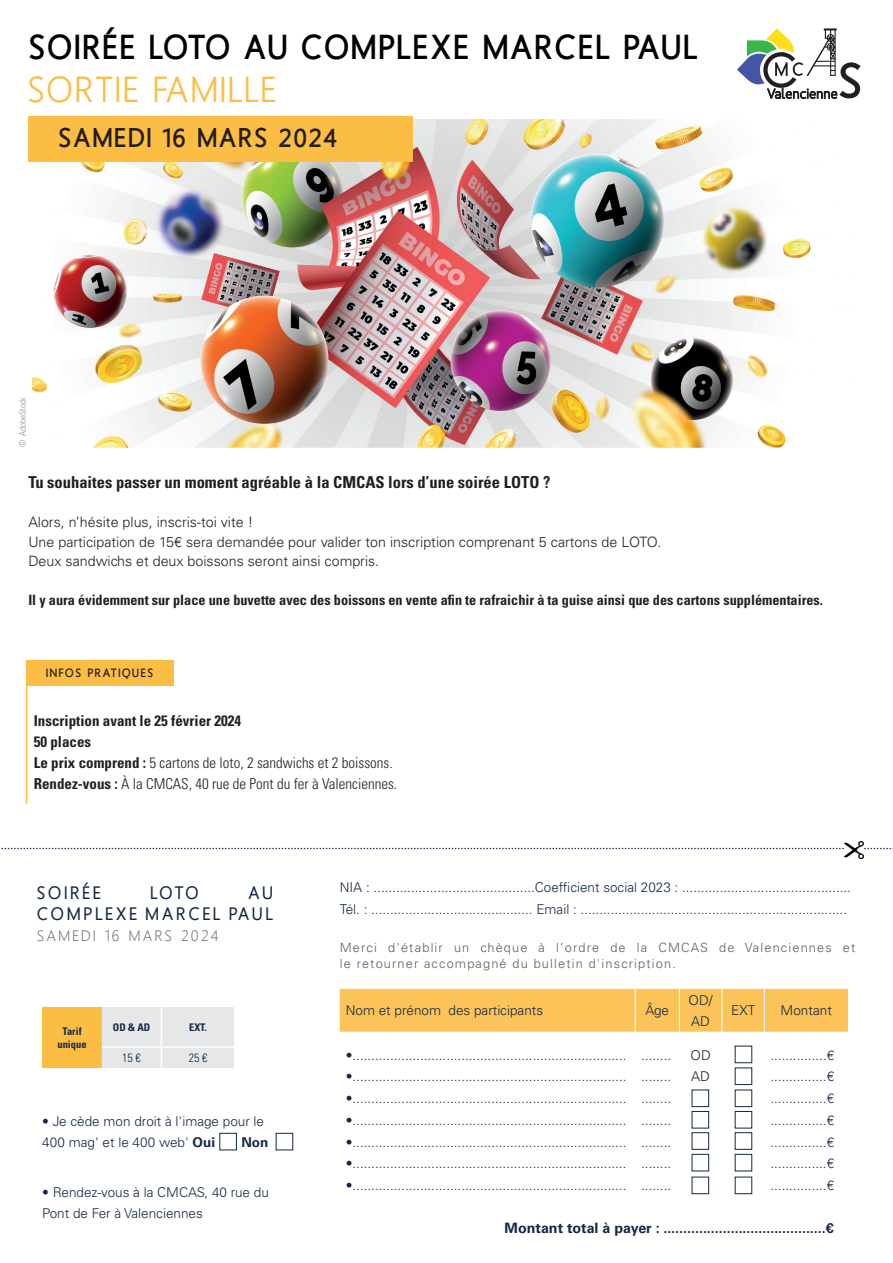
<style>
.page{position:relative;width:893px;height:1263px;background:#fff}
.page>*{position:absolute;margin:0;border:0;box-sizing:border-box;transform-origin:0 0}
.t1{font:36px "Homizio";letter-spacing:.09em;color:#fbbd43}
.t2{font:900 34.5px "Homizio";letter-spacing:.07em;color:#000}
.t3{font:900 27px "Homizio";letter-spacing:.08em;color:#231f20}
.t4{font:700 18px/21px "Homizio";letter-spacing:.2em;color:#152744;text-align:right}
.t5{font:700 condensed 16.5px "Univers LT Std";color:#231f20}
.t6{font:300 condensed 15px/21px "Univers LT Std";color:#231f20}
.t7{font:300 15px "Homizio";letter-spacing:.2em;color:#5a5f61}
.t8{font:300 14.25px/19.5px "Univers LT Std";color:#231f20}
.t9{font:700 condensed 14.25px "Univers LT Std";color:#231f20}
.t10{font:700 14.25px "Univers LT Std";color:#152744}
.t11{font:300 13.5px/21px "Univers LT Std";color:#152744}
.t12{font:300 13.5px "Univers LT Std";color:#231f20}
.t13{font:700 13.5px "Univers LT Std";color:#152744}
.t14{font:300 12.75px/16.5px "Univers LT Std";letter-spacing:.09em;color:#5a5f61}
.t15{font:900 12px "Homizio";letter-spacing:.14em;color:#231f20}
.t16{font:300 condensed 12px "Univers LT Std";color:#152744}
.t17{font:700 condensed 10.5px/12.6px "Univers LT Std";color:#152744;text-align:center}
.t18{font:300 condensed 9px "Univers LT Std";color:#939598}
.s1{font-weight:700}
</style>
<div class="page">
<img style="left:33px;top:120px;width:778px;height:327px">
<svg style="left:737px;top:28px;width:124px;height:71px"></svg>
<svg style="left:1px;top:848px;width:892px;height:1px"></svg>
<img style="left:844px;top:841px;width:19px;height:17px">
<div style="left:29px;top:116px;width:384px;height:46px;background:#fbbd43"></div>
<div style="left:26px;top:660px;width:147px;height:25px;background:#fbbd43"></div>
<hr style="left:26px;top:660px;width:1px;height:143px;background:#fbbd43">
<div style="left:340px;top:989px;width:508px;height:43px;background:#fcc358"></div>
<hr style="left:635px;top:989px;width:1px;height:43px;background:#fff">
<hr style="left:679px;top:989px;width:1px;height:43px;background:#fff">
<hr style="left:721px;top:989px;width:1px;height:43px;background:#fff">
<hr style="left:764px;top:989px;width:1px;height:43px;background:#fff">
<div style="left:692px;top:1090px;width:17px;height:17px;border:1px solid #152744"></div>
<div style="left:692px;top:1111px;width:17px;height:17px;border:1px solid #152744"></div>
<div style="left:692px;top:1132px;width:17px;height:17px;border:1px solid #152744"></div>
<div style="left:692px;top:1154px;width:17px;height:17px;border:1px solid #152744"></div>
<div style="left:692px;top:1177px;width:17px;height:17px;border:1px solid #152744"></div>
<div style="left:735px;top:1046px;width:17px;height:17px;border:1px solid #152744"></div>
<div style="left:735px;top:1068px;width:17px;height:17px;border:1px solid #152744"></div>
<div style="left:735px;top:1090px;width:17px;height:17px;border:1px solid #152744"></div>
<div style="left:735px;top:1111px;width:17px;height:17px;border:1px solid #152744"></div>
<div style="left:735px;top:1132px;width:17px;height:17px;border:1px solid #152744"></div>
<div style="left:735px;top:1154px;width:17px;height:17px;border:1px solid #152744"></div>
<div style="left:735px;top:1177px;width:17px;height:17px;border:1px solid #152744"></div>
<div style="left:220px;top:1133px;width:17px;height:17px;border:1px solid #152744"></div>
<div style="left:276px;top:1133px;width:17px;height:17px;border:1px solid #152744"></div>
<div style="left:42px;top:1007px;width:60px;height:61px;background:#fcbd43"></div>
<div style="left:102px;top:1007px;width:132px;height:61px;background:#e6e7e9"></div>
<hr style="left:102px;top:1046px;width:59px;height:2px;background:#fff">
<hr style="left:161px;top:1046px;width:74px;height:2px;background:#fff">
<h2 class="t2" style="left:29px;top:27px;width:670px">SOIRÉE LOTO AU COMPLEXE MARCEL PAUL</h2>
<h1 class="t1" style="left:29px;top:69px;width:248px">SORTIE FAMILLE</h1>
<h3 class="t3" style="left:59px;top:122px;width:280px">SAMEDI 16 MARS 2024</h3>
<p class="t18" style="left:17px;top:447px;width:52px;rotate:-90deg">© AdobeStock</p>
<p class="t5" style="left:28px;top:472px;width:524px">Tu souhaites passer un moment agréable à la CMCAS lors d’une soirée LOTO ?</p>
<p class="t8" style="left:28px;top:512px;width:635px">Alors, n’hésite plus, inscris-toi vite !<br>Une participation de 15€ sera demandée pour valider ton inscription comprenant 5 cartons de LOTO.<br>Deux sandwichs et deux boissons seront ainsi compris.</p>
<p class="t9" style="left:28px;top:591px;width:796px">Il y aura évidemment sur place une buvette avec des boissons en vente afin te rafraichir à ta guise ainsi que des cartons supplémentaires.</p>
<p class="t15" style="left:46px;top:666px;width:109px">INFOS PRATIQUES</p>
<p class="t6" style="left:34px;top:711px;width:365px"><span class="s1">Inscription avant le 25 février 2024<br>50 places<br>Le prix comprend :</span> 5 cartons de loto, 2 sandwichs et 2 boissons.<br><span class="s1">Rendez-vous :</span> À la CMCAS, 40 rue de Pont du fer à Valenciennes.</p>
<h3 class="t4" style="left:38px;top:882px;width:64px">SOIRÉE</h3>
<h3 class="t4" style="left:151px;top:882px;width:49px">LOTO</h3>
<h3 class="t4" style="left:38px;top:882px;width:237px">AU<br>COMPLEXE MARCEL PAUL</h3>
<p class="t7" style="left:38px;top:926px;width:182px">SAMEDI 16 MARS 2024</p>
<p class="t17" style="left:57px;top:1025px;width:31px">Tarif unique</p>
<p class="t17" style="left:113px;top:1021px;width:39px">OD &amp; AD</p>
<p class="t17" style="left:189px;top:1021px;width:19px">EXT.</p>
<p class="t16" style="left:122px;top:1050px;width:20px">15 €</p>
<p class="t16" style="left:189px;top:1050px;width:20px">25 €</p>
<p class="t11" style="left:42px;top:1111px;width:223px">• Je cède mon droit à l'image pour le<br>400 mag' et le 400 web' <span class="s1">Oui</span></p>
<p class="t13" style="left:241px;top:1135px;width:28px">Non</p>
<p class="t11" style="left:42px;top:1182px;width:228px">• Rendez-vous à la CMCAS, 40 rue du<br>Pont de Fer à Valenciennes</p>
<p class="t11" style="left:340px;top:876px;width:513px;line-height:22.2px">NIA : ...........................................Coefficient social 2023 : .............................................<br>Tél. : ........................................... Email : .......................................................................</p>
<p class="t14" style="left:340px;top:939px;width:517px">Merci d'établir un chèque à l’ordre de la CMCAS de Valenciennes et le retourner accompagné du bulletin d'inscription.</p>
<p class="t11" style="left:346px;top:1000px;width:199px">Nom et prénom des participants</p>
<p class="t11" style="left:645px;top:1000px;width:25px">Âge</p>
<p class="t11" style="left:689px;top:989px;width:26px">OD/<br>AD</p>
<p class="t11" style="left:731px;top:1000px;width:26px">EXT</p>
<p class="t11" style="left:781px;top:1000px;width:53px">Montant</p>
<p class="t11" style="left:346px;top:1044px;width:327px">•......................................................................... ........</p>
<p class="t12" style="left:690px;top:1046px;width:22px">OD</p>
<p class="t11" style="left:770px;top:1044px;width:65px">...............€</p>
<p class="t11" style="left:346px;top:1066px;width:327px">•......................................................................... ........</p>
<p class="t12" style="left:691px;top:1068px;width:20px">AD</p>
<p class="t11" style="left:770px;top:1066px;width:65px">...............€</p>
<p class="t11" style="left:346px;top:1088px;width:327px">•......................................................................... ........</p>
<p class="t11" style="left:770px;top:1088px;width:65px">...............€</p>
<p class="t11" style="left:346px;top:1109px;width:327px">•......................................................................... ........</p>
<p class="t11" style="left:770px;top:1109px;width:65px">...............€</p>
<p class="t11" style="left:346px;top:1131px;width:327px">•......................................................................... ........</p>
<p class="t11" style="left:770px;top:1131px;width:65px">...............€</p>
<p class="t11" style="left:346px;top:1153px;width:327px">•......................................................................... ........</p>
<p class="t11" style="left:770px;top:1153px;width:65px">...............€</p>
<p class="t11" style="left:346px;top:1175px;width:327px">•......................................................................... ........</p>
<p class="t11" style="left:770px;top:1175px;width:65px">...............€</p>
<p class="t10" style="left:505px;top:1220px;width:331px">Montant total à payer : .........................................€</p>
</div>
